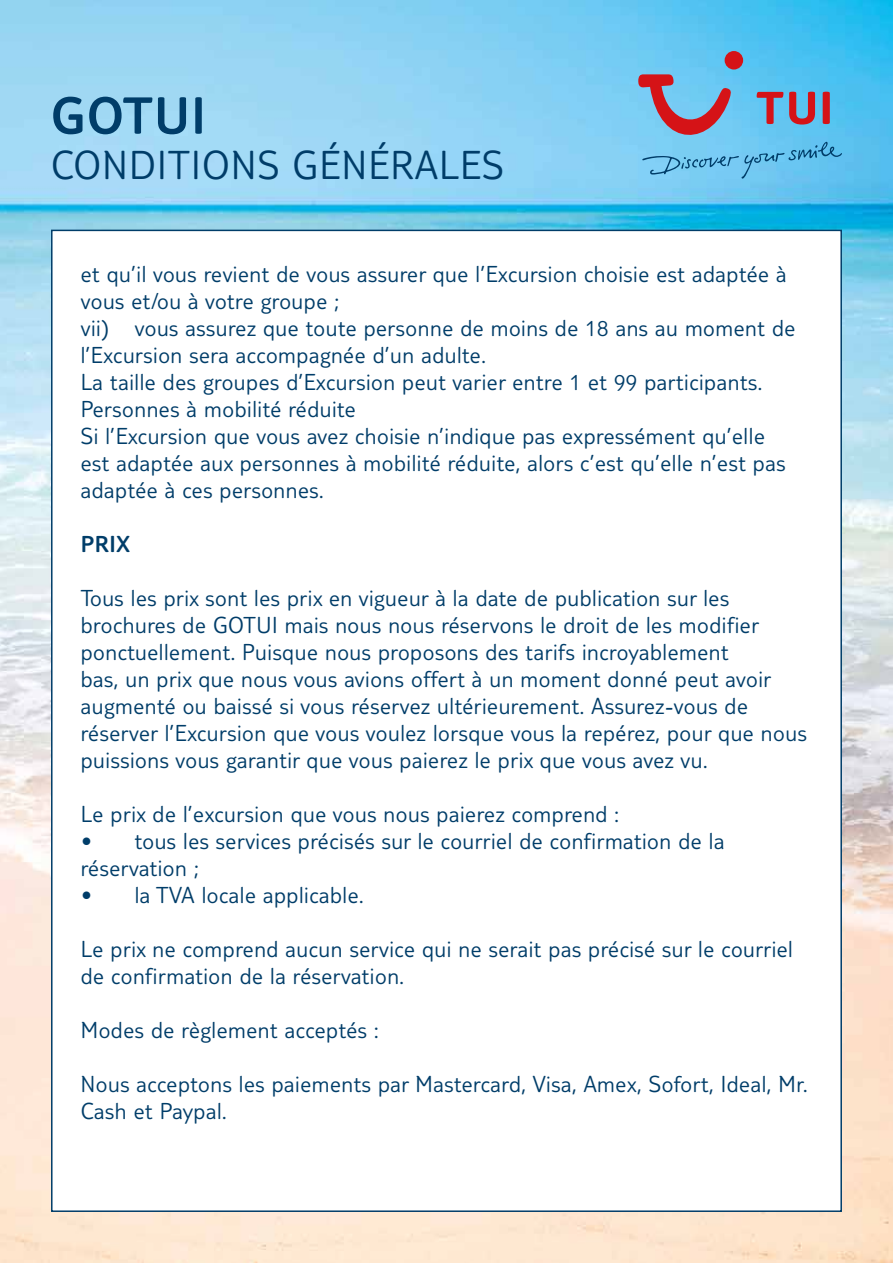
<style>
.page{position:relative;width:893px;height:1263px;background:#fff}
.page>*{position:absolute;margin:0;border:0;box-sizing:border-box;transform-origin:0 0}
.t1{font:300 54px "TUI Type";letter-spacing:.03em;color:#003d69}
.t2{font:300 42px "TUI Type";letter-spacing:.03em;color:#003d69}
.t3{font:300 24px/27px "TUI Type";letter-spacing:.025em;color:#003d69}
.t4{font:300 24px "TUI Type";color:#003d69}
</style>
<div class="page">
<img style="left:0;top:0;width:893px;height:1263px">
<div style="left:725px;top:51px;width:18px;height:19px;background:#d51317;border-radius:50%"></div>
<svg style="left:638px;top:74px;width:204px;height:105px"></svg>
<div style="left:51px;top:230px;width:791px;height:982px;background:#fff;border:2px solid #003d69"></div>
<h1 class="t1" style="left:51px;top:85px;width:156px">GOTUI</h1>
<h2 class="t2" style="left:51px;top:141px;width:454px">CONDITIONS GÉNÉRALES</h2>
<p class="t3" style="left:81px;top:260px;width:716px">et qu’il vous revient de vous assurer que l’Excursion choisie est adaptée à vous et/ou à votre groupe ;<br>vii) vous assurez que toute personne de moins de 18 ans au moment de l’Excursion sera accompagnée d’un adulte.<br>La taille des groupes d’Excursion peut varier entre 1 et 99 participants.<br>Personnes à mobilité réduite<br>Si l’Excursion que vous avez choisie n’indique pas expressément qu’elle est adaptée aux personnes à mobilité réduite, alors c’est qu’elle n’est pas adaptée à ces personnes.</p>
<p class="t4" style="left:81px;top:530px;width:51px">PRIX</p>
<p class="t3" style="left:81px;top:584px;width:727px">Tous les prix sont les prix en vigueur à la date de publication sur les brochures de GOTUI mais nous nous réservons le droit de les modifier ponctuellement. Puisque nous proposons des tarifs incroyablement<br>bas, un prix que nous vous avions offert à un moment donné peut avoir augmenté ou baissé si vous réservez ultérieurement. Assurez-vous de réserver l’Excursion que vous voulez lorsque vous la repérez, pour que nous puissions vous garantir que vous paierez le prix que vous avez vu.</p>
<p class="t3" style="left:81px;top:800px;width:540px">Le prix de l’excursion que vous nous paierez comprend :</p>
<p class="t3" style="left:81px;top:827px;width:645px">• tous les services précisés sur le courriel de confirmation de la réservation ;</p>
<p class="t3" style="left:81px;top:881px;width:284px">• la TVA locale applicable.</p>
<p class="t3" style="left:81px;top:935px;width:714px">Le prix ne comprend aucun service qui ne serait pas précisé sur le courriel de confirmation de la réservation.</p>
<p class="t3" style="left:81px;top:1016px;width:299px">Modes de règlement acceptés :</p>
<p class="t3" style="left:81px;top:1070px;width:728px">Nous acceptons les paiements par Mastercard, Visa, Amex, Sofort, Ideal, Mr.<br>Cash et Paypal.</p>
</div>
